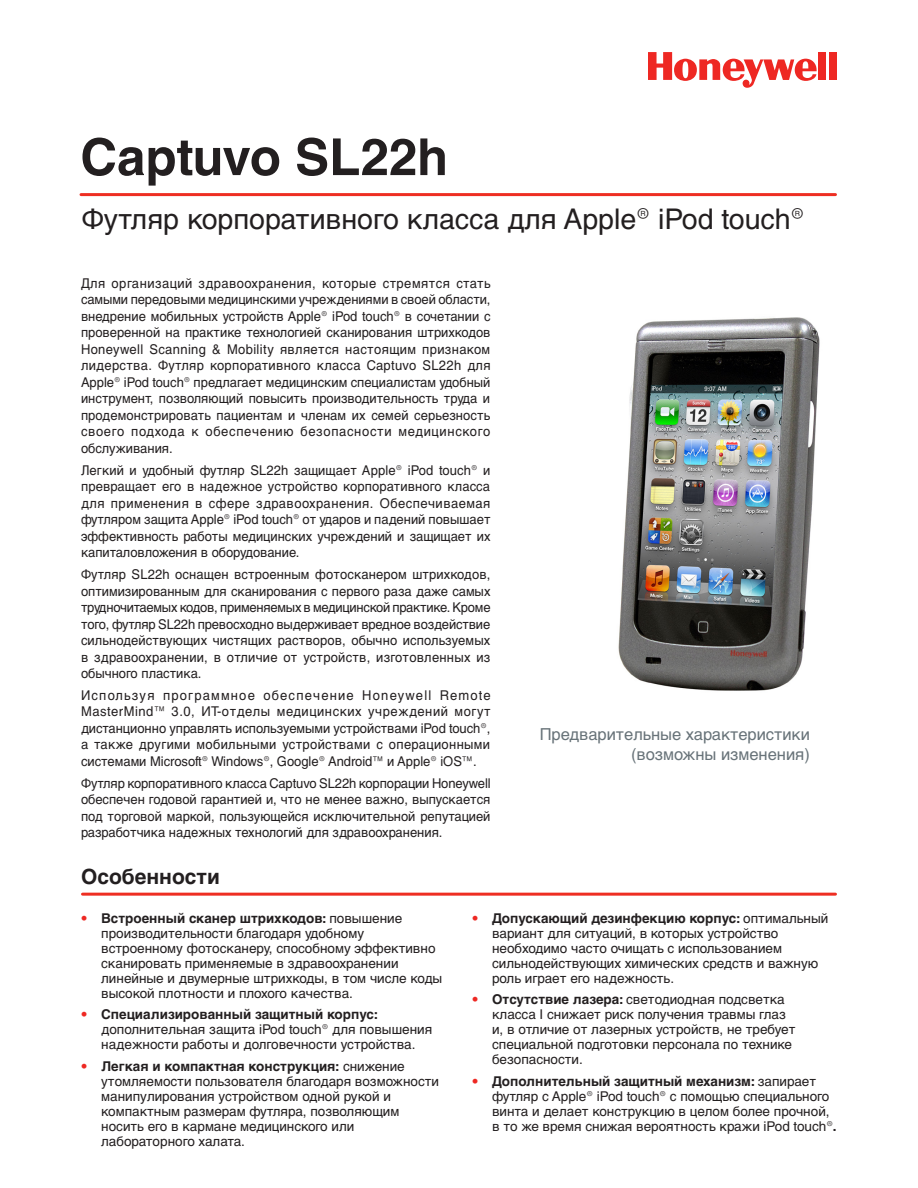
<style>
.page{position:relative;width:918px;height:1188px;background:#fff}
.page>*{position:absolute;margin:0;border:0;box-sizing:border-box;transform-origin:0 0}
.t1{font:700 51px "Helvetica Cyr";color:#231f20}
.t2{font:28.5px "Helvetica Cyr Upright";color:#231f20}
.t3{font:700 21px "Helvetica Cyr";color:#231f20}
.t4{font:16.5px/19.8px "Helvetica Cyr Upright";color:#687379;text-align:right}
.t5{font:13.5px/16.5px "Helvetica Cyr Upright";color:#231f20;text-align:justify;scale:.96 1}
.t6{font:13.5px/15px "Helvetica Cyr Upright";color:#231f20}
.t7{font:700 13.5px "Helvetica Cyr";color:#231f20}
.s1{color:#ee2823}
.s2{font-family:"Helvetica Cyr Upright";font-weight:400}
.s3{font-family:"Helvetica Cyr";font-weight:700;color:#ee2823}
.s4{font-family:"Helvetica Cyr";font-weight:700}
</style>
<div class="page">
<div style="left:818px;top:52px;width:8px;height:28px;background:#ee2823"></div>
<div style="left:829px;top:52px;width:8px;height:28px;background:#ee2823"></div>
<svg style="left:648px;top:52px;width:169px;height:36px"></svg>
<hr style="left:81px;top:193px;width:755px;height:3px;background:#ee2e22">
<hr style="left:82px;top:893px;width:754px;height:3px;background:#ee2e22">
<img style="left:618px;top:317px;width:202px;height:374px">
<h1 class="t1" style="left:80px;top:128px;width:369px">Captuvo SL22h</h1>
<h2 class="t2" style="left:82px;top:203px;width:724px">Футляр корпоративного класса для Apple® iPod touch®</h2>
<p class="t5" style="left:81px;top:275px;width:428px">Для организаций здравоохранения, которые стремятся стать самыми передовыми медицинскими учреждениями в своей области, внедрение мобильных устройств Apple® iPod touch® в сочетании с проверенной на практике технологией сканирования штрихкодов Honeywell Scanning &amp; Mobility является настоящим признаком лидерства. Футляр корпоративного класса Captuvo SL22h для Apple® iPod touch® предлагает медицинским специалистам удобный инструмент, позволяющий повысить производительность труда и продемонстрировать пациентам и членам их семей серьезность своего подхода к обеспечению безопасности медицинского обслуживания.</p>
<p class="t5" style="left:81px;top:462px;width:428px">Легкий и удобный футляр SL22h защищает Apple® iPod touch® и превращает его в надежное устройство корпоративного класса для применения в сфере здравоохранения. Обеспечиваемая футляром защита Apple® iPod touch® от ударов и падений повышает эффективность работы медицинских учреждений и защищает их капиталовложения в оборудование.</p>
<p class="t5" style="left:81px;top:566px;width:428px">Футляр SL22h оснащен встроенным фотосканером штрихкодов, оптимизированным для сканирования с первого раза даже самых трудночитаемых кодов, применяемых в медицинской практике. Кроме того, футляр SL22h превосходно выдерживает вредное воздействие сильнодействующих чистящих растворов, обычно используемых в здравоохранении, в отличие от устройств, изготовленных из обычного пластика.</p>
<p class="t5" style="left:81px;top:687px;width:428px">Используя программное обеспечение Honeywell Remote MasterMind™ 3.0, ИТ-отделы медицинских учреждений могут дистанционно управлять используемыми устройствами iPod touch®, а также другими мобильными устройствами с операционными системами Microsoft® Windows®, Google® Android™ и Apple® iOS™.</p>
<p class="t5" style="left:81px;top:775px;width:428px">Футляр корпоративного класса Captuvo SL22h корпорации Honeywell обеспечен годовой гарантией и, что не менее важно, выпускается под торговой маркой, пользующейся исключительной репутацией разработчика надежных технологий для здравоохранения.</p>
<h3 class="t3" style="left:81px;top:865px;width:140px">Особенности</h3>
<p class="t4" style="left:540px;top:724px;width:272px">Предварительные характеристики (возможны изменения)</p>
<p class="t7" style="left:81px;top:910px;width:323px"><span class="s1">•</span> Встроенный сканер штрихкодов: <span class="s2">повышение</span></p>
<p class="t6" style="left:101px;top:926px;width:343px">производительности благодаря удобному встроенному фотосканеру, способному эффективно сканировать применяемые в здравоохранении линейные и двумерные штрихкоды, в том числе коды высокой плотности и плохого качества.</p>
<p class="t7" style="left:81px;top:1007px;width:298px"><span class="s1">•</span> Специализированный защитный корпус:</p>
<p class="t6" style="left:101px;top:1022px;width:333px">дополнительная защита iPod touch® для повышения надежности работы и долговечности устройства.</p>
<p class="t7" style="left:81px;top:1059px;width:325px"><span class="s1">•</span> Легкая и компактная конструкция: <span class="s2">снижение</span></p>
<p class="t6" style="left:101px;top:1074px;width:339px">утомляемости пользователя благодаря возможности манипулирования устройством одной рукой и компактным размерам футляра, позволяющим носить его в кармане медицинского или лабораторного халата.</p>
<p class="t7" style="left:472px;top:910px;width:358px"><span class="s1">•</span> Допускающий дезинфекцию корпус: <span class="s2">оптимальный</span></p>
<p class="t6" style="left:492px;top:926px;width:328px">вариант для ситуаций, в которых устройство необходимо часто очищать с использованием сильнодействующих химических средств и важную роль играет его надежность.</p>
<p class="t6" style="left:492px;top:992px;width:305px;text-indent:-20px"><span class="s3">•</span> <span class="s4">Отсутствие лазера:</span> светодиодная подсветка класса I снижает риск получения травмы глаз и, в отличие от лазерных устройств, не требует специальной подготовки персонала по технике безопасности.</p>
<p class="t7" style="left:472px;top:1074px;width:346px"><span class="s1">•</span> Дополнительный защитный механизм: <span class="s2">запирает</span></p>
<p class="t6" style="left:492px;top:1089px;width:346px">футляр с Apple® iPod touch® с помощью специального винта и делает конструкцию в целом более прочной, в то же время снижая вероятность кражи iPod touch®<span class="s4">.</span></p>
</div>
